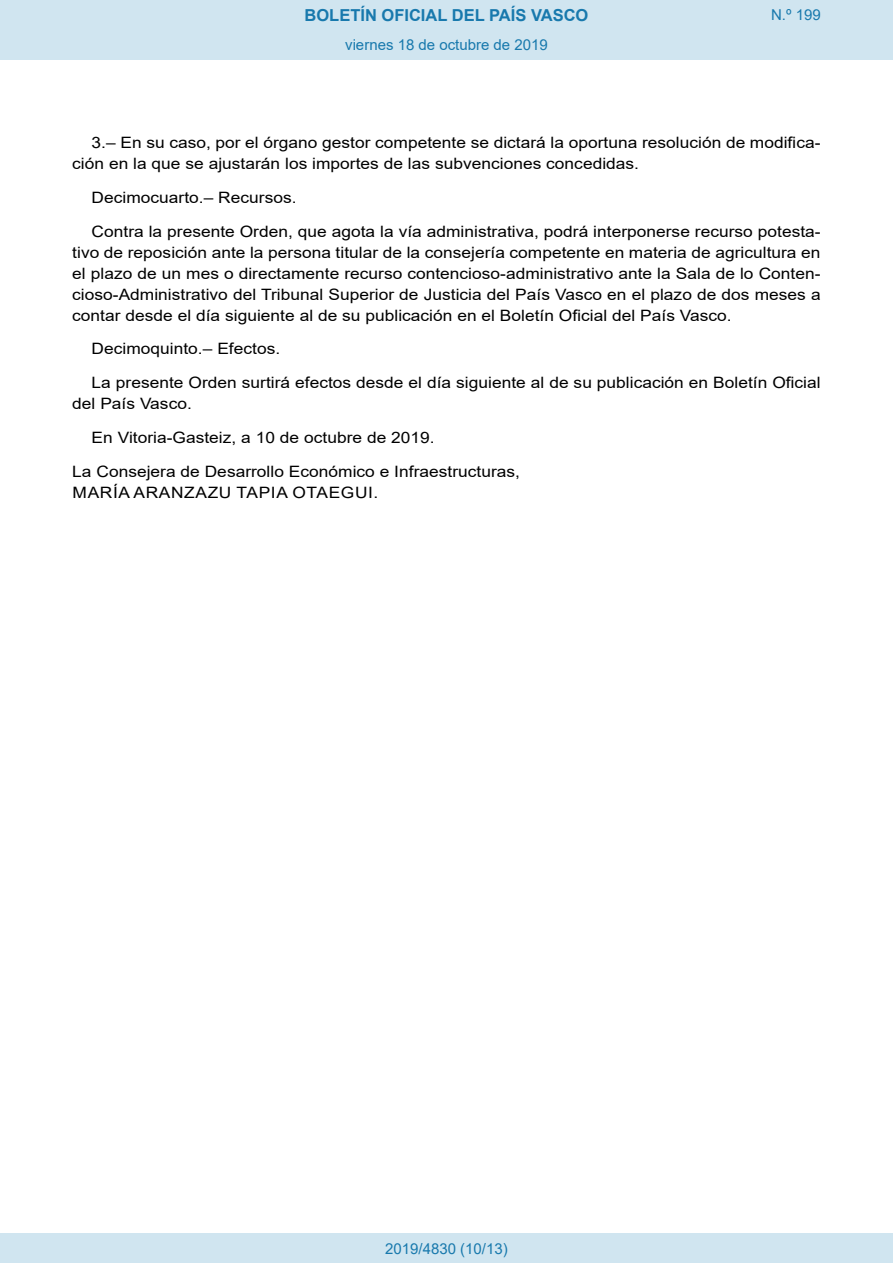
<style>
.page{position:relative;width:893px;height:1263px;background:#fff}
.page>*{position:absolute;margin:0;border:0;box-sizing:border-box;transform-origin:0 0}
.t1{font:700 16.5px "Arial";color:#1879ad}
.BOPVDetalle{font:15.6px/21px "Arial";color:#000;scale:1.11 1}
.BOPVFirmaPuesto{font:15.6px "Arial";color:#000;scale:1.11 1}
.BOPVFirmaLugFec{font:15.6px "Arial";color:#000;scale:1.11 1}
.BOPVFirmaNombre{font:15.6px "Arial";letter-spacing:.035em;color:#000;scale:1.11 1}
.Paginacion_Centro{font:15px "Arial";color:#1879ad}
</style>
<div class="page">
<div style="left:0;top:0;width:893px;height:60px;background:#d0e5f0"></div>
<div style="left:0;top:1233px;width:893px;height:30px;background:#d0e5f0"></div>
<p class="t1" style="left:305px;top:3px;width:285px">BOLETÍN OFICIAL DEL PAÍS VASCO</p>
<p class="Paginacion_Centro" style="left:345px;top:35px;width:204px">viernes 18 de octubre de 2019</p>
<p class="Paginacion_Centro" style="left:771px;top:5px;width:51px">N.º 199</p>
<p class="BOPVDetalle" style="left:72px;top:132px;width:676px;text-indent:19px">3.– En su caso, por el órgano gestor competente se dictará la oportuna resolución de modifica&shy;ción en la que se ajustarán los importes de las subvenciones concedidas.</p>
<p class="BOPVDetalle" style="left:92px;top:187px;width:186px">Decimocuarto.– Recursos.</p>
<p class="BOPVDetalle" style="left:72px;top:221px;width:676px;text-align:justify;text-indent:19px">Contra la presente Orden, que agota la vía administrativa, podrá interponerse recurso potesta&shy;tivo de reposición ante la persona titular de la consejería competente en materia de agricultura en el plazo de un mes o directamente recurso contencioso-administrativo ante la Sala de lo Conten&shy;cioso-Administrativo del Tribunal Superior de Justicia del País Vasco en el plazo de dos meses a contar desde el día siguiente al de su publicación en el Boletín Oficial del País Vasco.</p>
<p class="BOPVDetalle" style="left:92px;top:338px;width:171px">Decimoquinto.– Efectos.</p>
<p class="BOPVDetalle" style="left:72px;top:372px;width:676px;text-indent:19px">La presente Orden surtirá efectos desde el día siguiente al de su publicación en Boletín Oficial del País Vasco.</p>
<p class="BOPVFirmaLugFec" style="left:92px;top:427px;width:311px">En Vitoria-Gasteiz, a 10 de octubre de 2019.</p>
<p class="BOPVFirmaPuesto" style="left:72px;top:460px;width:405px">La Consejera de Desarrollo Económico e Infraestructuras,</p>
<p class="BOPVFirmaNombre" style="left:73px;top:481px;width:277px">MARÍA ARANZAZU TAPIA OTAEGUI.</p>
<p class="Paginacion_Centro" style="left:385px;top:1238px;width:124px">2019/4830 (10/13)</p>
</div>
